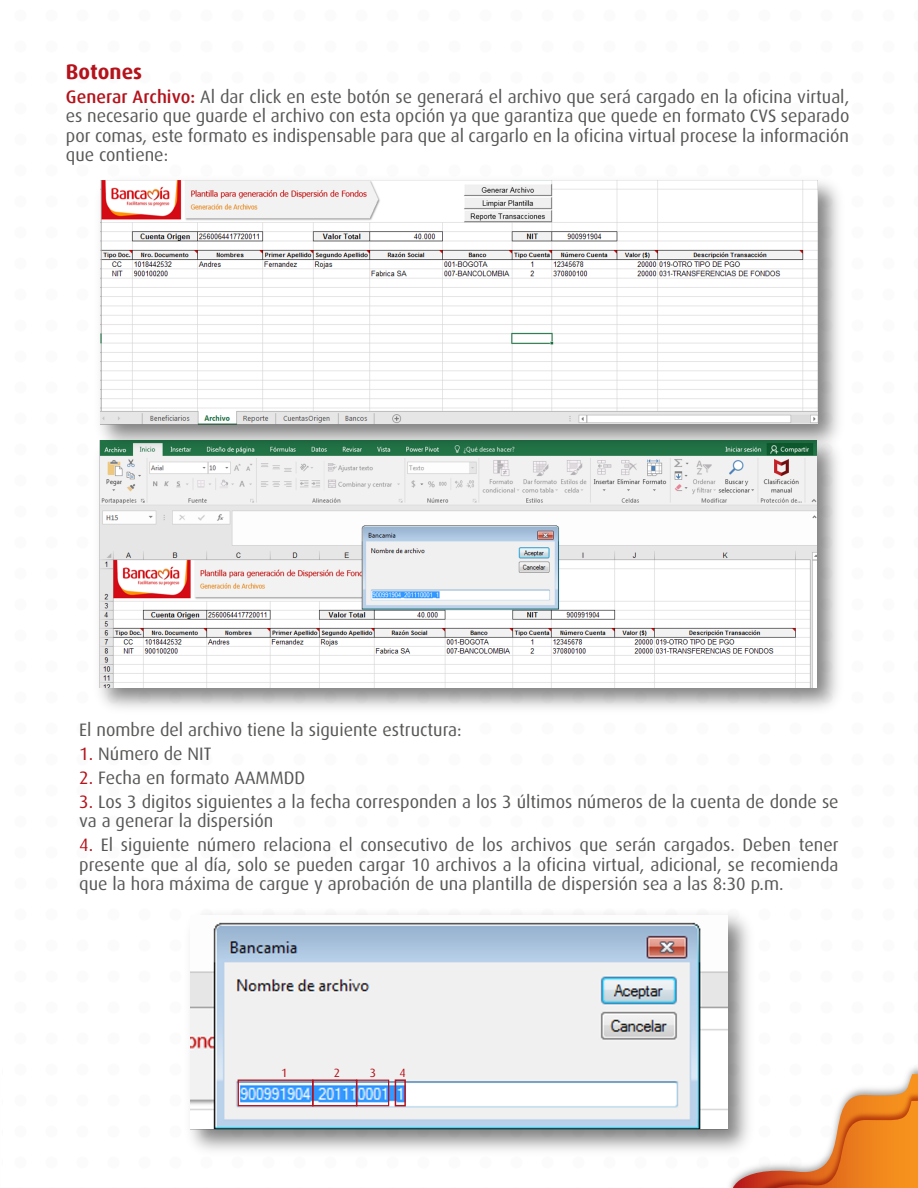
<style>
.page{position:relative;width:918px;height:1188px;background:#fff}
.page>*{position:absolute;margin:0;border:0;box-sizing:border-box;transform-origin:0 0}
.t1{font:700 21px "Dax";color:#b5121b}
.t2{font:18px/19.5px "Dax";color:#575756;text-align:justify}
.t3{font:12px "Dax";color:#b5121b}
.s1{font-weight:500;color:#b5121b}
.s2{color:#b5121b}
</style>
<div class="page">
<img style="left:99px;top:458px;width:739px;height:250px">
<img style="left:99px;top:458px;width:717px;height:229px">
<svg style="left:733px;top:1074px;width:185px;height:114px"></svg>
<img style="left:99px;top:180px;width:740px;height:278px">
<img style="left:101px;top:181px;width:716px;height:243px">
<img style="left:190px;top:913px;width:571px;height:250px">
<img style="left:191px;top:916px;width:536px;height:213px">
<div style="left:238px;top:1080px;width:75px;height:26px;border:1px solid #b5121b"></div>
<div style="left:312px;top:1079px;width:45px;height:27px;border:1px solid #b5121b"></div>
<div style="left:356px;top:1080px;width:33px;height:26px;border:1px solid #b5121b"></div>
<div style="left:395px;top:1079px;width:11px;height:27px;border:2px solid #b5121b"></div>
<p class="t1" style="left:66px;top:60px;width:78px">Botones</p>
<p class="t2" style="left:66px;top:87px;width:785px"><span class="s1">Generar Archivo:</span> Al dar click en este botón se generará el archivo que será cargado en la oficina virtual, es necesario que guarde el archivo con esta opción ya que garantiza que quede en formato CVS separado por comas, este formato es indispensable para que al cargarlo en la oficina virtual procese la información que contiene:</p>
<p class="t2" style="left:79px;top:720px;width:384px">El nombre del archivo tiene la siguiente estructura:</p>
<p class="t2" style="left:79px;top:744px;width:134px"><span class="s2">1.</span> Número de NIT</p>
<p class="t2" style="left:79px;top:768px;width:227px"><span class="s2">2.</span> Fecha en formato AAMMDD</p>
<p class="t2" style="left:79px;top:792px;width:761px"><span class="s2">3.</span> Los 3 digitos siguientes a la fecha corresponden a los 3 últimos números de la cuenta de donde se va a generar la dispersión</p>
<p class="t2" style="left:79px;top:835px;width:761px"><span class="s2">4.</span> El siguiente número relaciona el consecutivo de los archivos que serán cargados. Deben tener presente que al día, solo se pueden cargar 10 archivos a la oficina virtual, adicional, se recomienda que la hora máxima de cargue y aprobación de una plantilla de dispersión sea a las 8:30 p.m.</p>
<p class="t3" style="left:281px;top:1067px;width:8px">1</p>
<p class="t3" style="left:334px;top:1067px;width:8px">2</p>
<p class="t3" style="left:370px;top:1067px;width:8px">3</p>
<p class="t3" style="left:399px;top:1067px;width:8px">4</p>
</div>
